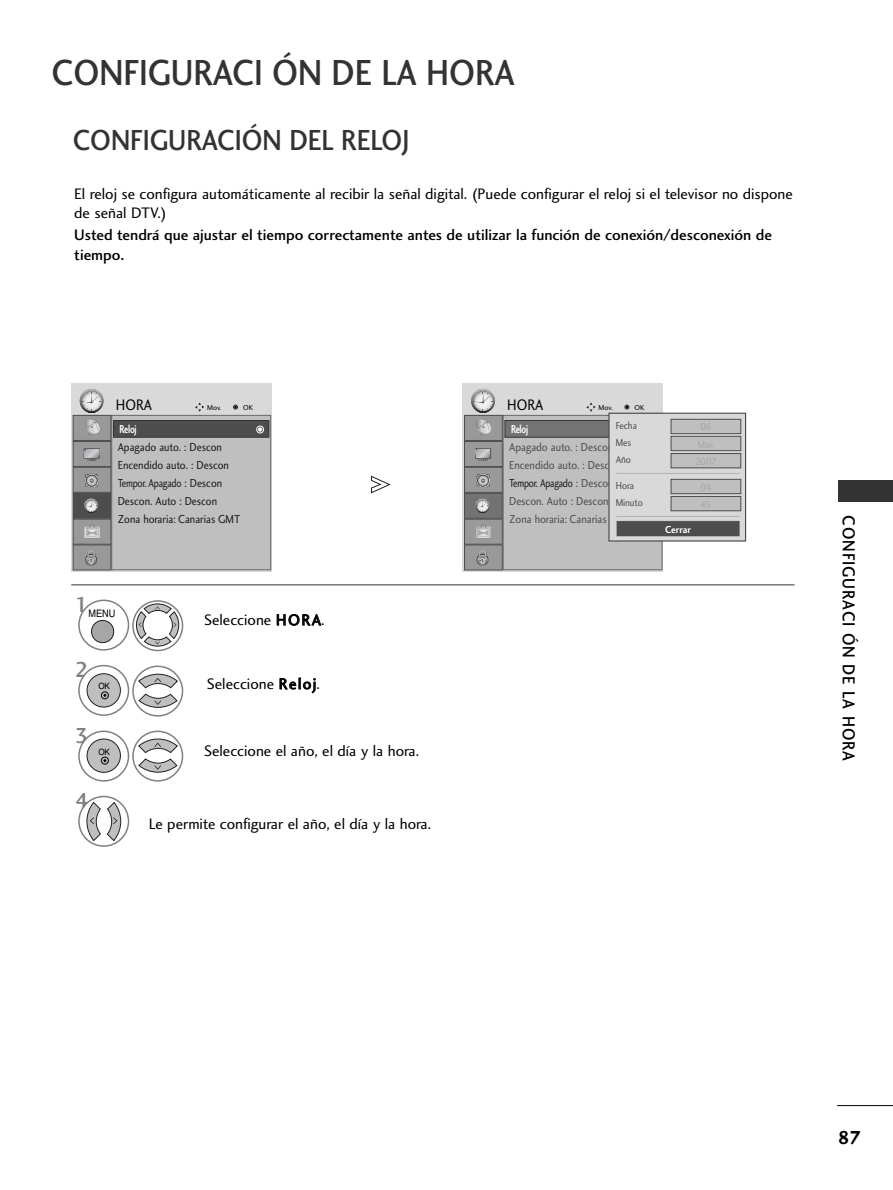
<style>
.page{position:relative;width:893px;height:1190px;background:#fff}
.page>*{position:absolute;margin:0;border:0;box-sizing:border-box;transform-origin:0 0}
.t1{font:37.5px "Charlotte Sans Medium Plain";color:#333;scale:.9 1}
.t2{font:30px "Charlotte Sans Medium Plain";color:#333;scale:.9 1}
.t3{font:22.5px "Charlotte Sans Medium Plain";color:#808080}
.t4{font:19.5px "Charlotte Sans Bold Plain";color:#000}
.t5{font:18px "Charlotte Sans Medium Plain";letter-spacing:.06em;color:#000;scale:.9 1}
.t6{font:15.75px/18.9px "Charlotte Sans Book Plain";color:#000}
.t7{font:15.75px/19.5px "Charlotte Sans Medium Plain";color:#000}
.t8{font:15.75px "Charlotte Sans Book Plain";color:#000;scale:.9 1}
.t9{font:12px/18px "Charlotte Sans Book Plain";color:#4d4d4d;scale:.7 1}
.t10{font:12px/18px "Charlotte Sans Book Plain";color:#1a1a1a;scale:.7 1}
.t11{font:12px "Charlotte Sans Bold Plain";letter-spacing:-.03em;color:#fff;scale:.7 1}
.t12{font:10.5px/17.1px "Charlotte Sans Book Plain";color:#4d4d4d;scale:.9 1}
.t13{font:10.5px "Charlotte Sans Bold Plain";color:#fff;scale:.9 1}
.t14{font:10.35px "Helvetica";color:#000;scale:.89 1}
.t15{font:8.7px "Helvetica";color:#000;scale:.94 1}
.t16{font:7.5px "Charlotte Sans Book Plain";color:#000}
.s1{color:#1a1a1a}
</style>
<div class="page">
<hr style="left:837px;top:1105px;width:55px;height:1px;background:#000">
<div style="left:838px;top:480px;width:54px;height:22px;background:#333"></div>
<div style="left:462px;top:383px;width:201px;height:188px;background:#d9d9d9"></div>
<div style="left:464px;top:415px;width:38px;height:25px;background:#999"></div>
<svg style="left:476px;top:419px;width:16px;height:17px"></svg>
<div style="left:464px;top:415px;width:38px;height:25px;border:1px solid #4d4d4d"></div>
<div style="left:464px;top:442px;width:38px;height:24px;background:#999"></div>
<svg style="left:475px;top:448px;width:16px;height:10px"></svg>
<svg style="left:476px;top:449px;width:14px;height:11px"></svg>
<div style="left:464px;top:441px;width:38px;height:26px;border:1px solid #4d4d4d"></div>
<div style="left:464px;top:467px;width:38px;height:25px;background:#999"></div>
<svg style="left:476px;top:473px;width:13px;height:14px"></svg>
<div style="left:464px;top:467px;width:38px;height:25px;border:1px solid #4d4d4d"></div>
<div style="left:464px;top:493px;width:38px;height:25px;background:#737373"></div>
<svg style="left:475px;top:498px;width:14px;height:15px"></svg>
<div style="left:464px;top:493px;width:38px;height:25px;border:1px solid #4d4d4d"></div>
<div style="left:464px;top:519px;width:38px;height:25px;background:#999"></div>
<svg style="left:476px;top:525px;width:15px;height:13px"></svg>
<div style="left:464px;top:519px;width:38px;height:25px;border:1px solid #4d4d4d"></div>
<div style="left:464px;top:545px;width:38px;height:25px;background:#999"></div>
<svg style="left:477px;top:550px;width:11px;height:16px"></svg>
<div style="left:464px;top:544px;width:38px;height:26px;border:1px solid #4d4d4d"></div>
<hr style="left:471px;top:389px;width:24px;height:2px;background:#a7a9ac">
<div style="left:473px;top:391px;width:20px;height:20px;background:#8a8c8e;border-radius:50%"></div>
<svg style="left:471px;top:392px;width:24px;height:21px"></svg>
<svg style="left:586px;top:402px;width:9px;height:10px"></svg>
<div style="left:503px;top:415px;width:159px;height:154px;background:#bfbfbf"></div>
<div style="left:503px;top:415px;width:159px;height:155px;border:1px solid #666"></div>
<svg style="left:624px;top:405px;width:5px;height:4px"></svg>
<div style="left:505px;top:421px;width:155px;height:16px;background:#737373"></div>
<div style="left:504px;top:420px;width:156px;height:17px;border:1px solid #333"></div>
<div style="left:78px;top:665px;width:51px;height:51px;border:2px solid #808080;border-radius:50%"></div>
<svg style="left:371px;top:476px;width:19px;height:17px"></svg>
<hr style="left:71px;top:584px;width:723px;height:1px;background:#333">
<div style="left:78px;top:599px;width:51px;height:51px;border:2px solid #808080;border-radius:50%"></div>
<div style="left:78px;top:730px;width:51px;height:51px;border:2px solid #808080;border-radius:50%"></div>
<div style="left:78px;top:795px;width:51px;height:51px;border:2px solid #808080;border-radius:50%"></div>
<div style="left:71px;top:383px;width:201px;height:188px;background:#d9d9d9"></div>
<div style="left:73px;top:415px;width:38px;height:25px;background:#999"></div>
<svg style="left:85px;top:419px;width:15px;height:17px"></svg>
<div style="left:73px;top:415px;width:38px;height:25px;border:1px solid #4d4d4d"></div>
<div style="left:73px;top:442px;width:38px;height:24px;background:#999"></div>
<svg style="left:84px;top:448px;width:16px;height:10px"></svg>
<svg style="left:84px;top:449px;width:15px;height:9px"></svg>
<svg style="left:85px;top:449px;width:13px;height:11px"></svg>
<div style="left:73px;top:441px;width:38px;height:26px;border:1px solid #4d4d4d"></div>
<div style="left:73px;top:467px;width:38px;height:25px;background:#999"></div>
<svg style="left:84px;top:474px;width:14px;height:13px"></svg>
<div style="left:73px;top:467px;width:38px;height:25px;border:1px solid #4d4d4d"></div>
<div style="left:73px;top:493px;width:38px;height:25px;background:#4d4d4d"></div>
<svg style="left:84px;top:498px;width:14px;height:15px"></svg>
<div style="left:73px;top:519px;width:38px;height:25px;background:#999"></div>
<svg style="left:85px;top:525px;width:15px;height:13px"></svg>
<div style="left:73px;top:519px;width:38px;height:25px;border:1px solid #4d4d4d"></div>
<div style="left:73px;top:545px;width:38px;height:25px;background:#999"></div>
<div style="left:86px;top:554px;width:11px;height:11px;border:1px solid #363639;border-radius:50%"></div>
<svg style="left:86px;top:550px;width:10px;height:16px"></svg>
<div style="left:73px;top:544px;width:38px;height:26px;border:1px solid #4d4d4d"></div>
<hr style="left:80px;top:389px;width:23px;height:2px;background:#a7a9ac">
<div style="left:82px;top:391px;width:20px;height:20px;background:#8a8c8f;border-radius:50%"></div>
<svg style="left:80px;top:392px;width:23px;height:21px"></svg>
<svg style="left:195px;top:402px;width:9px;height:10px"></svg>
<div style="left:112px;top:415px;width:158px;height:154px;background:#bfbfbf"></div>
<div style="left:111px;top:415px;width:160px;height:155px;border:1px solid #666"></div>
<svg style="left:233px;top:405px;width:5px;height:4px"></svg>
<div style="left:114px;top:421px;width:154px;height:16px;background:#4d4d4d"></div>
<div style="left:113px;top:420px;width:156px;height:17px;border:1px solid #333"></div>
<svg style="left:258px;top:428px;width:4px;height:3px"></svg>
<div style="left:256px;top:426px;width:8px;height:7px;border:1px solid #fff;border-radius:50%"></div>
<div style="left:609px;top:414px;width:136px;height:126px;background:#d9d9d9"></div>
<div style="left:608px;top:412px;width:138px;height:129px;border:1px solid #4d4d4d"></div>
<div style="left:671px;top:419px;width:69px;height:14px;background:#bfbfbf"></div>
<div style="left:670px;top:419px;width:71px;height:15px;border:1px solid #4d4d4d"></div>
<div style="left:671px;top:436px;width:69px;height:14px;background:#bfbfbf"></div>
<div style="left:670px;top:436px;width:71px;height:15px;border:1px solid #4d4d4d"></div>
<div style="left:671px;top:454px;width:69px;height:13px;background:#bfbfbf"></div>
<div style="left:670px;top:453px;width:71px;height:15px;border:1px solid #4d4d4d"></div>
<div style="left:671px;top:479px;width:69px;height:14px;background:#bfbfbf"></div>
<div style="left:670px;top:479px;width:71px;height:15px;border:1px solid #4d4d4d"></div>
<div style="left:671px;top:496px;width:69px;height:14px;background:#bfbfbf"></div>
<div style="left:670px;top:496px;width:71px;height:15px;border:1px solid #4d4d4d"></div>
<div style="left:617px;top:521px;width:121px;height:14px;background:#4d4d4d"></div>
<div style="left:617px;top:521px;width:122px;height:15px;border:1px solid #4d4d4d"></div>
<hr style="left:616px;top:516px;width:124px;height:1px;background:#b3b3b3">
<hr style="left:616px;top:473px;width:124px;height:1px;background:#b3b3b3">
<div style="left:91px;top:620px;width:23px;height:23px;background:#a6a6a6;border:1px solid #231f20;border-radius:50%"></div>
<div style="left:87px;top:673px;width:34px;height:34px;background:#bfbfbf;border:1px solid #231f20;border-radius:50%"></div>
<div style="left:101px;top:691px;width:8px;height:8px;border:1px solid #000;border-radius:50%"></div>
<div style="left:87px;top:738px;width:34px;height:34px;background:#bfbfbf;border:1px solid #231f20;border-radius:50%"></div>
<div style="left:101px;top:756px;width:8px;height:8px;border:1px solid #000;border-radius:50%"></div>
<svg style="left:132px;top:600px;width:52px;height:182px"></svg>
<svg style="left:86px;top:801px;width:15px;height:40px"></svg>
<svg style="left:107px;top:802px;width:14px;height:39px"></svg>
<h1 class="t1" style="left:51px;top:58px;width:516px">CONFIGURACI ÓN DE LA HORA</h1>
<h2 class="t2" style="left:73px;top:128px;width:375px">CONFIGURACIÓN DEL RELOJ</h2>
<p class="t6" style="left:74px;top:186px;width:720px">El reloj se configura automáticamente al recibir la señal digital. (Puede configurar el reloj si el televisor no dispone de señal DTV.)</p>
<p class="t7" style="left:74px;top:227px;width:699px">Usted tendrá que ajustar el tiempo correctamente antes de utilizar la función de conexión/desconexión de tiempo.</p>
<p class="t8" style="left:116px;top:399px;width:41px">HORA</p>
<p class="t16" style="left:207px;top:404px;width:16px">Mov.</p>
<p class="t16" style="left:243px;top:404px;width:12px">OK</p>
<p class="t11" style="left:120px;top:425px;width:26px">Reloj</p>
<p class="t12" style="left:615px;top:418px;width:25px">Fecha<br>Mes<br>Año</p>
<p class="t12" style="left:615px;top:478px;width:31px">Hora<br>Minuto</p>
<p class="t8" style="left:507px;top:399px;width:41px">HORA</p>
<p class="t16" style="left:598px;top:404px;width:16px">Mov.</p>
<p class="t16" style="left:634px;top:404px;width:12px">OK</p>
<p class="t11" style="left:511px;top:425px;width:26px">Reloj</p>
<p class="t10" style="left:118px;top:421px;width:177px">Reloj<br>Apagado auto. : Descon<br>Encendido auto. : Descon<br>Tempor. Apagado : Descon<br>Descon. Auto : Descon<br>Zona horaria: Canarias GMT</p>
<p class="t9" style="left:509px;top:421px;width:177px">Reloj<br>Apagado auto. : Descon<br>Encendido auto. : Descon<br><span class="s1">Tempor. Apagado</span> : Descon<br>Descon. Auto : Descon<br>Zona horaria: Canarias GMT</p>
<p class="t13" style="left:665px;top:525px;width:31px">Cerrar</p>
<h3 class="t3" style="left:75px;top:595px;width:15px">1</h3>
<p class="t14" style="left:88px;top:610px;width:32px">MENU</p>
<h3 class="t3" style="left:75px;top:660px;width:15px">2</h3>
<p class="t15" style="left:99px;top:683px;width:14px">OK</p>
<h3 class="t3" style="left:75px;top:726px;width:15px">3</h3>
<p class="t15" style="left:99px;top:748px;width:14px">OK</p>
<h3 class="t3" style="left:75px;top:791px;width:15px">4</h3>
<p class="t6" style="left:204px;top:612px;width:122px">Seleccione HORA.</p>
<p class="t6" style="left:207px;top:676px;width:115px">Seleccione Reloj.</p>
<p class="t6" style="left:204px;top:742px;width:217px">Seleccione el año, el día y la hora.</p>
<p class="t6" style="left:149px;top:816px;width:284px">Le permite configurar el año, el día y la hora.</p>
<p class="t5" style="left:855px;top:515px;width:275px;rotate:90deg">CONFIGURACI ÓN DE LA HORA</p>
<p class="t4" style="left:837px;top:1129px;width:25px">87</p>
</div>
